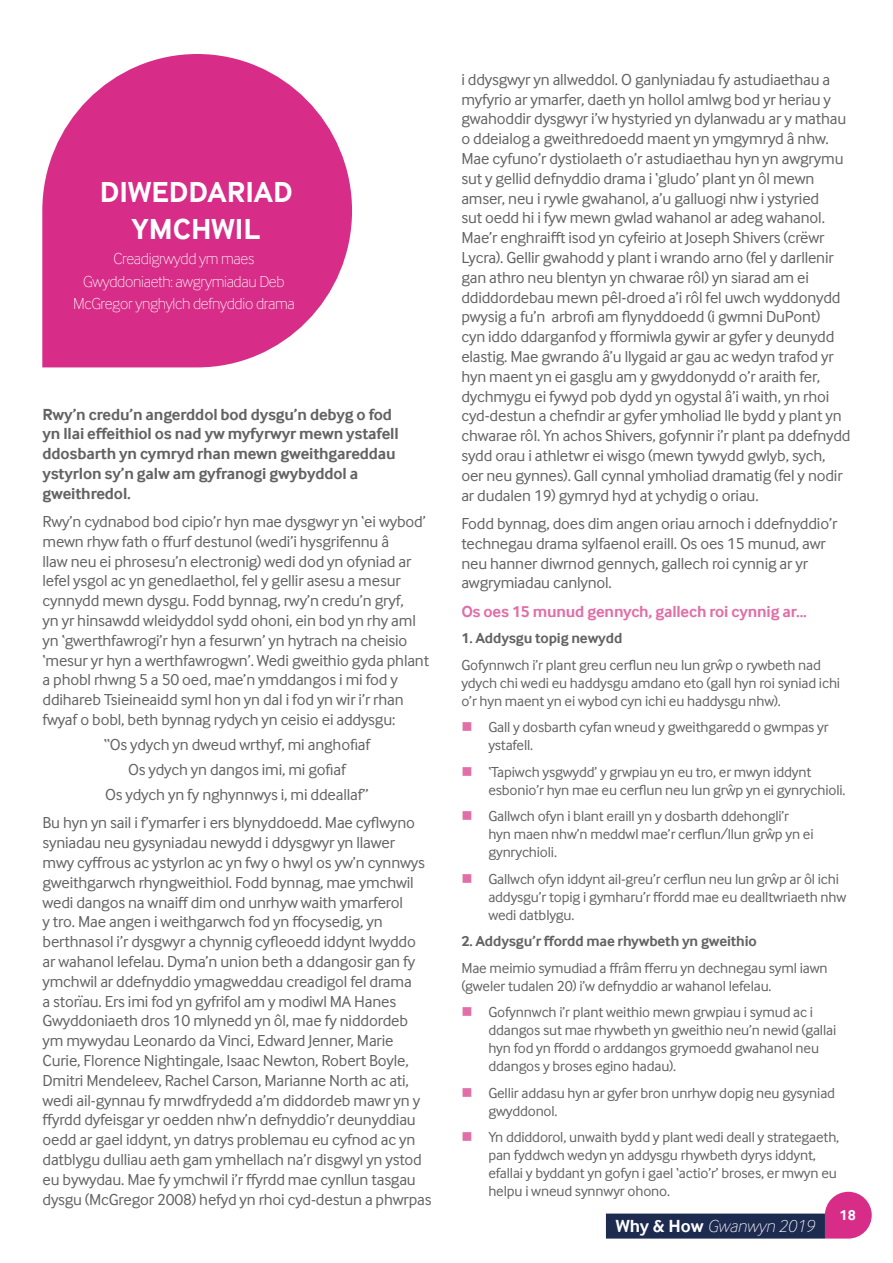
<style>
.page{position:relative;width:893px;height:1263px;background:#fff}
.page>*{position:absolute;margin:0;border:0;box-sizing:border-box;transform-origin:0 0}
.t1{font:700 29.85px/36.8px "Inter Face";color:#fff;text-align:center}
.t2{font:italic 100 18px "Inter Face";color:#fff}
.t3{font:16.5px/19.8px "Inter Face";letter-spacing:-.01em;color:#646363}
.t4{font:700 16.5px/19.8px "Inter Face";letter-spacing:-.01em;color:#646363}
.t5{font:100 16.5px/22.5px "Inter Face";letter-spacing:-.02em;color:#fff;text-align:center}
.t6{font:700 16.5px "Inter Face";letter-spacing:-.01em;color:#e06fa8}
.t7{font:15px/18px "Inter Face";letter-spacing:-.01em;color:#646363}
.t8{font:700 15px "Inter Face";letter-spacing:-.01em;color:#646363}
.t9{font:700 15px "Inter Face";color:#fff}
.s1{font-weight:700;font-style:normal}
</style>
<div class="page">
<svg style="left:825px;top:1192px;width:47px;height:46px;background:#dd4e9a"></svg>
<div style="left:607px;top:1214px;width:217px;height:24px;background:#1e2b51"></div>
<div style="left:606px;top:1213px;width:219px;height:25px;border:2px solid #1e2b51"></div>
<svg style="left:42px;top:54px;width:310px;height:313px;fill:#d72d88"></svg>
<h1 class="t1" style="left:100px;top:174px;width:195px">DIWEDDARIAD<br>YMCHWIL</h1>
<p class="t5" style="left:73px;top:247px;width:223px">Creadigrwydd ym maes<br>Gwyddoniaeth: awgrymiadau Deb<br>McGregor ynghylch defnyddio drama</p>
<p class="t4" style="left:43px;top:404px;width:358px">Rwy’n credu’n angerddol bod dysgu’n debyg o fod yn llai effeithiol os nad yw myfyrwyr mewn ystafell ddosbarth yn cymryd rhan mewn gweithgareddau ystyrlon sy’n galw am gyfranogi gwybyddol a gweithredol.</p>
<p class="t3" style="left:43px;top:511px;width:388px">Rwy’n cydnabod bod cipio’r hyn mae dysgwyr yn ‘ei wybod’ mewn rhyw fath o ffurf destunol (wedi’i hysgrifennu â<br>llaw neu ei phrosesu’n electronig) wedi dod yn ofyniad ar lefel ysgol ac yn genedlaethol, fel y gellir asesu a mesur cynnydd mewn dysgu. Fodd bynnag, rwy’n credu’n gryf,<br>yn yr hinsawdd wleidyddol sydd ohoni, ein bod yn rhy aml yn ‘gwerthfawrogi’r hyn a fesurwn’ yn hytrach na cheisio ‘mesur yr hyn a werthfawrogwn’. Wedi gweithio gyda phlant a phobl rhwng 5 a 50 oed, mae’n ymddangos i mi fod y ddihareb Tsieineaidd syml hon yn dal i fod yn wir i’r rhan fwyaf o bobl, beth bynnag rydych yn ceisio ei addysgu:</p>
<p class="t3" style="left:104px;top:732px;width:268px;line-height:25px;text-align:center">“Os ydych yn dweud wrthyf, mi anghofiaf<br>Os ydych yn dangos imi, mi gofiaf<br>Os ydych yn fy nghynnwys i, mi ddeallaf”</p>
<p class="t3" style="left:43px;top:813px;width:391px">Bu hyn yn sail i f’ymarfer i ers blynyddoedd. Mae cyflwyno syniadau neu gysyniadau newydd i ddysgwyr yn llawer<br>mwy cyffrous ac ystyrlon ac yn fwy o hwyl os yw’n cynnwys gweithgarwch rhyngweithiol. Fodd bynnag, mae ymchwil wedi dangos na wnaiff dim ond unrhyw waith ymarferol<br>y tro. Mae angen i weithgarwch fod yn ffocysedig, yn berthnasol i’r dysgwyr a chynnig cyfleoedd iddynt lwyddo ar wahanol lefelau. Dyma’n union beth a ddangosir gan fy ymchwil ar ddefnyddio ymagweddau creadigol fel drama<br>a storïau. Ers imi fod yn gyfrifol am y modiwl MA Hanes Gwyddoniaeth dros 10 mlynedd yn ôl, mae fy niddordeb ym mywydau Leonardo da Vinci, Edward Jenner, Marie Curie, Florence Nightingale, Isaac Newton, Robert Boyle, Dmitri Mendeleev, Rachel Carson, Marianne North ac ati, wedi ail-gynnau fy mrwdfrydedd a’m diddordeb mawr yn y ffyrdd dyfeisgar yr oedden nhw’n defnyddio’r deunyddiau oedd ar gael iddynt, yn datrys problemau eu cyfnod ac yn datblygu dulliau aeth gam ymhellach na’r disgwyl yn ystod eu bywydau. Mae fy ymchwil i’r ffyrdd mae cynllun tasgau dysgu (McGregor 2008) hefyd yn rhoi cyd-destun a phwrpas</p>
<p class="t3" style="left:461px;top:69px;width:391px">i ddysgwyr yn allweddol. O ganlyniadau fy astudiaethau a myfyrio ar ymarfer, daeth yn hollol amlwg bod yr heriau y gwahoddir dysgwyr i’w hystyried yn dylanwadu ar y mathau o ddeialog a gweithredoedd maent yn ymgymryd â nhw.<br>Mae cyfuno’r dystiolaeth o’r astudiaethau hyn yn awgrymu sut y gellid defnyddio drama i ‘gludo’ plant yn ôl mewn amser, neu i rywle gwahanol, a’u galluogi nhw i ystyried<br>sut oedd hi i fyw mewn gwlad wahanol ar adeg wahanol.<br>Mae’r enghraifft isod yn cyfeirio at Joseph Shivers (crëwr Lycra). Gellir gwahodd y plant i wrando arno (fel y darllenir gan athro neu blentyn yn chwarae rôl) yn siarad am ei ddiddordebau mewn pêl-droed a’i rôl fel uwch wyddonydd pwysig a fu’n arbrofi am flynyddoedd (i gwmni DuPont)<br>cyn iddo ddarganfod y fformiwla gywir ar gyfer y deunydd elastig. Mae gwrando â’u llygaid ar gau ac wedyn trafod yr hyn maent yn ei gasglu am y gwyddonydd o’r araith fer, dychmygu ei fywyd pob dydd yn ogystal â’i waith, yn rhoi cyd-destun a chefndir ar gyfer ymholiad lle bydd y plant yn chwarae rôl. Yn achos Shivers, gofynnir i’r plant pa ddefnydd sydd orau i athletwr ei wisgo (mewn tywydd gwlyb, sych, oer neu gynnes). Gall cynnal ymholiad dramatig (fel y nodir ar dudalen 19) gymryd hyd at ychydig o oriau.</p>
<p class="t3" style="left:461px;top:513px;width:377px">Fodd bynnag, does dim angen oriau arnoch i ddefnyddio’r technegau drama sylfaenol eraill. Os oes 15 munud, awr neu hanner diwrnod gennych, gallech roi cynnig ar yr awgrymiadau canlynol.</p>
<p class="t6" style="left:461px;top:602px;width:347px">Os oes 15 munud gennych, gallech roi cynnig ar...</p>
<p class="t8" style="left:461px;top:630px;width:162px">1. Addysgu topig newydd</p>
<p class="t7" style="left:461px;top:656px;width:380px">Gofynnwch i’r plant greu cerflun neu lun grŵp o rywbeth nad ydych chi wedi eu haddysgu amdano eto (gall hyn roi syniad ichi o’r hyn maent yn ei wybod cyn ichi eu haddysgu nhw).</p>
<p class="t7" style="left:488px;top:718px;width:342px">Gall y dosbarth cyfan wneud y gweithgaredd o gwmpas yr ystafell.</p>
<p class="t7" style="left:488px;top:763px;width:359px">‘Tapiwch ysgwydd’ y grwpiau yn eu tro, er mwyn iddynt esbonio’r hyn mae eu cerflun neu lun grŵp yn ei gynrychioli.</p>
<p class="t7" style="left:488px;top:807px;width:327px">Gallwch ofyn i blant eraill yn y dosbarth ddehongli’r hyn maen nhw’n meddwl mae’r cerflun/llun grŵp yn ei gynrychioli.</p>
<p class="t7" style="left:488px;top:870px;width:360px">Gallwch ofyn iddynt ail-greu’r cerflun neu lun grŵp ar ôl ichi addysgu’r topig i gymharu’r ffordd mae eu dealltwriaeth nhw wedi datblygu.</p>
<p class="t8" style="left:461px;top:933px;width:297px">2. Addysgu’r ffordd mae rhywbeth yn gweithio</p>
<p class="t7" style="left:461px;top:959px;width:368px">Mae meimio symudiad a ffrâm fferru yn dechnegau syml iawn (gweler tudalen 20) i’w defnyddio ar wahanol lefelau.</p>
<p class="t7" style="left:488px;top:1003px;width:349px">Gofynnwch i’r plant weithio mewn grwpiau i symud ac i ddangos sut mae rhywbeth yn gweithio neu’n newid (gallai hyn fod yn ffordd o arddangos grymoedd gwahanol neu ddangos y broses egino hadau).</p>
<p class="t7" style="left:488px;top:1084px;width:348px">Gellir addasu hyn ar gyfer bron unrhyw dopig neu gysyniad gwyddonol.</p>
<p class="t7" style="left:488px;top:1128px;width:352px">Yn ddiddorol, unwaith bydd y plant wedi deall y strategaeth, pan fyddwch wedyn yn addysgu rhywbeth dyrys iddynt, efallai y byddant yn gofyn i gael ‘actio’r’ broses, er mwyn eu helpu i wneud synnwyr ohono.</p>
<p class="t2" style="left:616px;top:1216px;width:200px"><span class="s1">Why &amp; How</span> Gwanwyn 2019</p>
<p class="t9" style="left:839px;top:1206px;width:18px">18</p>
</div>
